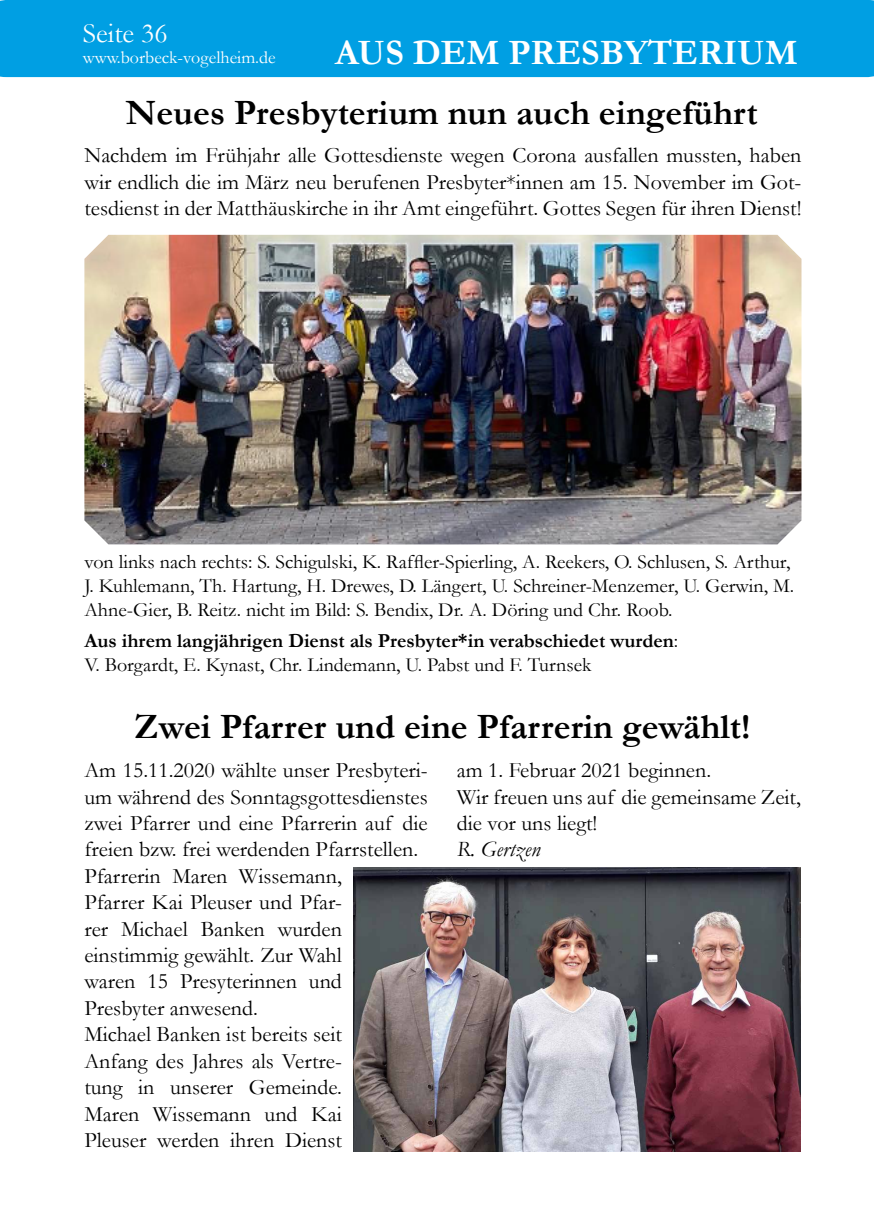
<style>
.page{position:relative;width:874px;height:1225px;background:#fff}
.page>*{position:absolute;margin:0;border:0;box-sizing:border-box;transform-origin:0 0}
.t1{font:700 36px "Garamond";color:#000}
.t2{font:700 36px "Garamond";color:#fff}
.t3{font:28px "Garamond";color:#fff}
.t4{font:22px/26.4px "Garamond";color:#000}
.t5{font:italic 22px "Garamond";color:#000}
.t6{font:20px/24px "Garamond";color:#000}
.t7{font:700 20px/24px "Garamond";color:#000}
.t8{font:18px "Garamond";color:#fff}
.s1{font-weight:400}
</style>
<div class="page">
<div style="left:0;top:0;width:873px;height:77px;background:#009fe3"></div>
<img style="left:84px;top:235px;width:717px;height:309px">
<img style="left:353px;top:867px;width:446px;height:284px">
<p class="t3" style="left:83px;top:14px;width:86px">Seite 36</p>
<p class="t8" style="left:83px;top:45px;width:194px">www.borbeck-vogelheim.de</p>
<h1 class="t2" style="left:335px;top:28px;width:464px">AUS DEM PRESBYTERIUM</h1>
<h1 class="t1" style="left:126px;top:88px;width:633px">Neues Presbyterium nun auch eingeführt</h1>
<p class="t4" style="left:84px;top:141px;width:718px;text-align:justify">Nachdem im Frühjahr alle Gottesdienste wegen Corona ausfallen mussten, haben wir endlich die im März neu berufenen Presbyter*innen am 15. November im Got&shy;tesdienst in der Matthäuskirche in ihr Amt eingeführt. Gottes Segen für ihren Dienst!</p>
<p class="t6" style="left:84px;top:549px;width:711px">von links nach rechts: S. Schigulski, K. Raffler-Spierling, A. Reekers, O. Schlusen, S. Arthur,<br>J. Kuhlemann, Th. Hartung, H. Drewes, D. Längert, U. Schreiner-Menzemer, U. Gerwin, M.<br>Ahne-Gier, B. Reitz. nicht im Bild: S. Bendix, Dr. A. Döring und Chr. Roob.</p>
<p class="t7" style="left:84px;top:628px;width:595px">Aus ihrem langjährigen Dienst als Presbyter*in verabschiedet wurden<span class="s1">:<br>V. Borgardt, E. Kynast, Chr. Lindemann, U. Pabst und F. Turnsek</span></p>
<h1 class="t1" style="left:135px;top:702px;width:616px">Zwei Pfarrer und eine Pfarrerin gewählt!</h1>
<p class="t4" style="left:84px;top:756px;width:345px">Am 15.11.2020 wählte unser Presbyteri&shy;um während des Sonntagsgottesdienstes zwei Pfarrer und eine Pfarrerin auf die freien bzw. frei werdenden Pfarrstellen.<br>Pfarrerin Maren Wissemann,<br>Pfarrer Kai Pleuser und Pfar-<br>rer Michael Banken wurden einstimmig gewählt. Zur Wahl<br>waren 15 Presyterinnen und<br>Presbyter anwesend.<br>Michael Banken ist bereits seit<br>Anfang des Jahres als Vertre-<br>tung in unserer Gemeinde.<br>Maren Wissemann und Kai<br>Pleuser werden ihren Dienst</p>
<p class="t4" style="left:456px;top:756px;width:345px">am 1. Februar 2021 beginnen.<br>Wir freuen uns auf die gemeinsame Zeit, die vor uns liegt!</p>
<p class="t5" style="left:456px;top:836px;width:85px">R. Gertzen</p>
</div>
